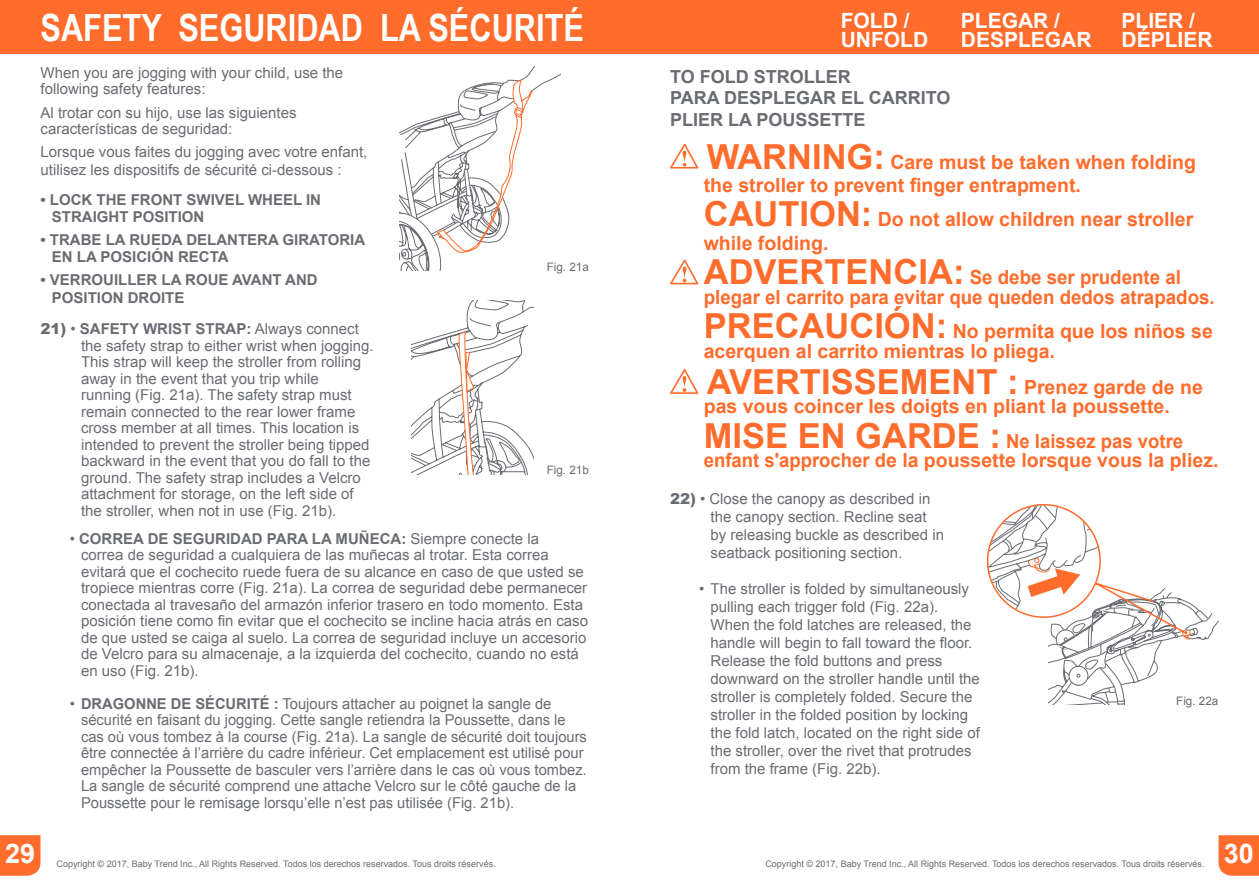
<style>
.page{position:relative;width:1259px;height:893px;background:#fff}
.page>*{position:absolute;margin:0;border:0;box-sizing:border-box;transform-origin:0 0}
.t1{font:700 37.5px "Arial Narrow";color:#fff}
.t2{font:700 27px "Arial";color:#fff}
.t3{font:700 21px/18.8px "Arial";color:#fff}
.t4{font:700 19.5px/23.4px "Arial";color:#ff6c2c}
.t5{font:700 19.5px/19.5px "Arial";color:#ff6c2c;scale:.96 1}
.t6{font:700 19.5px/19.5px "Arial";color:#ff6c2c;scale:.95 1}
.t7{font:700 18px/21.6px "Arial";color:#696c71}
.t8{font:15px/16.5px "Arial";color:#696c71}
.t9{font:700 15px/16.5px "Arial";color:#696c71}
.t10{font:11.7px "Arial";color:#696c71}
.t11{font:9px "Arial";color:#696c71}
.s1{font-weight:900}
.s2{font-weight:700}
.s3{font-size:34.5px}
</style>
<div class="page">
<div style="left:629px;top:0;width:630px;height:54px;background:#ff6c2c"></div>
<svg style="left:1218px;top:835px;width:41px;height:41px;background:#ff7235"></svg>
<div style="left:0;top:0;width:629px;height:54px;background:#ff6c2c"></div>
<div style="left:0;top:835px;width:40px;height:41px;background:#ff6c2c"></div>
<svg style="left:399px;top:67px;width:162px;height:204px"></svg>
<svg style="left:412px;top:300px;width:121px;height:174px"></svg>
<svg style="left:670px;top:143px;width:29px;height:26px"></svg>
<svg style="left:670px;top:259px;width:29px;height:26px"></svg>
<svg style="left:670px;top:369px;width:29px;height:25px"></svg>
<svg style="left:986px;top:504px;width:233px;height:201px"></svg>
<h1 class="t1" style="left:40px;top:0;width:545px">SAFETY SEGURIDAD LA SÉCURITÉ</h1>
<p class="t8" style="left:40px;top:65px;width:304px">When you are jogging with your child, use the following safety features:</p>
<p class="t8" style="left:40px;top:104px;width:257px">Al trotar con su hijo, use las siguientes características de seguridad:</p>
<p class="t8" style="left:40px;top:143px;width:328px;line-height:18px">Lorsque vous faites du jogging avec votre enfant, utilisez les dispositifs de sécurité ci-dessous :</p>
<p class="t9" style="left:52px;top:192px;width:271px;text-indent:-11px">• LOCK THE FRONT SWIVEL WHEEL IN<br>STRAIGHT POSITION</p>
<p class="t9" style="left:52px;top:232px;width:315px;text-indent:-11px">• TRABE LA RUEDA DELANTERA GIRATORIA<br>EN LA POSICIÓN RECTA</p>
<p class="t9" style="left:52px;top:271px;width:267px;line-height:18px;text-indent:-11px">• VERROUILLER LA ROUE AVANT AND<br>POSITION DROITE</p>
<p class="t8" style="left:81px;top:321px;width:294px;text-indent:-41px"><span class="s1">21)</span> • <span class="s2">SAFETY WRIST STRAP:</span> Always connect the safety strap to either wrist when jogging.<br>This strap will keep the stroller from rolling away in the event that you trip while<br>running (Fig. 21a). The safety strap must remain connected to the rear lower frame cross member at all times. This location is intended to prevent the stroller being tipped backward in the event that you do fall to the ground. The safety strap includes a Velcro attachment for storage, on the left side of the stroller, when not in use (Fig. 21b).</p>
<p class="t10" style="left:547px;top:259px;width:44px">Fig. 21a</p>
<p class="t10" style="left:547px;top:462px;width:44px">Fig. 21b</p>
<h2 class="t2" style="left:5px;top:839px;width:32px">29</h2>
<p class="t8" style="left:81px;top:530px;width:508px;text-indent:-11px">• <span class="s2">CORREA DE SEGURIDAD PARA LA MUÑECA:</span> Siempre conecte la<br>correa de seguridad a cualquiera de las muñecas al trotar. Esta correa evitará que el cochecito ruede fuera de su alcance en caso de que usted se tropiece mientras corre (Fig. 21a). La correa de seguridad debe permanecer conectada al travesaño del armazón inferior trasero en todo momento. Esta posición tiene como fin evitar que el cochecito se incline hacia atrás en caso de que usted se caiga al suelo. La correa de seguridad incluye un accesorio de Velcro para su almacenaje, a la izquierda del cochecito, cuando no está en uso (Fig. 21b).</p>
<p class="t8" style="left:81px;top:695px;width:507px;text-indent:-11px">• <span class="s2">DRAGONNE DE SÉCURITÉ :</span> Toujours attacher au poignet la sangle de sécurité en faisant du jogging. Cette sangle retiendra la Poussette, dans le cas où vous tombez à la course (Fig. 21a). La sangle de sécurité doit toujours être connectée à l’arrière du cadre inférieur. Cet emplacement est utilisé pour empêcher la Poussette de basculer vers l’arrière dans le cas où vous tombez.<br>La sangle de sécurité comprend une attache Velcro sur le côté gauche de la Poussette pour le remisage lorsqu’elle n’est pas utilisée (Fig. 21b).</p>
<p class="t11" style="left:57px;top:858px;width:441px">Copyright © 2017, Baby Trend Inc., All Rights Reserved. Todos los derechos reservados. Tous droits réservés.</p>
<h3 class="t3" style="left:840px;top:11px;width:89px">FOLD /<br>UNFOLD</h3>
<h3 class="t3" style="left:961px;top:11px;width:132px">PLEGAR /<br>DESPLEGAR</h3>
<h3 class="t3" style="left:1121px;top:11px;width:93px">PLIER /<br>DÉPLIER</h3>
<p class="t7" style="left:670px;top:65px;width:282px">TO FOLD STROLLER<br>PARA DESPLEGAR EL CARRITO<br>PLIER LA POUSSETTE</p>
<h3 class="t4" style="left:704px;top:150px;width:494px"><span class="s3">WARNING:</span> Care must be taken when folding the stroller to prevent finger entrapment.</h3>
<h3 class="t4" style="left:704px;top:208px;width:491px"><span class="s3">CAUTION:</span> Do not allow children near stroller while folding.</h3>
<h3 class="t5" style="left:704px;top:268px;width:534px"><span class="s3">ADVERTENCIA:</span> Se debe ser prudente al plegar el carrito para evitar que queden dedos atrapados.</h3>
<h3 class="t4" style="left:704px;top:322px;width:510px;line-height:19.5px"><span class="s3">PRECAUCIÓN:</span> No permita que los niños se acerquen al carrito mientras lo pliega.</h3>
<h3 class="t4" style="left:704px;top:377px;width:500px;line-height:19.5px"><span class="s3">AVERTISSEMENT :</span> Prenez garde de ne pas vous coincer les doigts en pliant la poussette.</h3>
<h3 class="t6" style="left:704px;top:431px;width:543px"><span class="s3">MISE EN GARDE :</span> Ne laissez pas votre enfant s'approcher de la poussette lorsque vous la pliez.</h3>
<p class="t8" style="left:710px;top:490px;width:235px;line-height:18px;text-indent:-40px"><span class="s1">22)</span> • Close the canopy as described in the canopy section. Recline seat by releasing buckle as described in seatback positioning section.</p>
<p class="t8" style="left:710px;top:580px;width:271px;line-height:18px;text-indent:-11px">• The stroller is folded by simultaneously pulling each trigger fold (Fig. 22a).<br>When the fold latches are released, the handle will begin to fall toward the floor.<br>Release the fold buttons and press downward on the stroller handle until the stroller is completely folded. Secure the stroller in the folded position by locking the fold latch, located on the right side of the stroller, over the rivet that protrudes from the frame (Fig. 22b).</p>
<p class="t10" style="left:1176px;top:693px;width:44px">Fig. 22a</p>
<p class="t11" style="left:765px;top:858px;width:441px">Copyright © 2017, Baby Trend Inc., All Rights Reserved. Todos los derechos reservados. Tous droits réservés.</p>
<h2 class="t2" style="left:1223px;top:839px;width:32px">30</h2>
</div>
